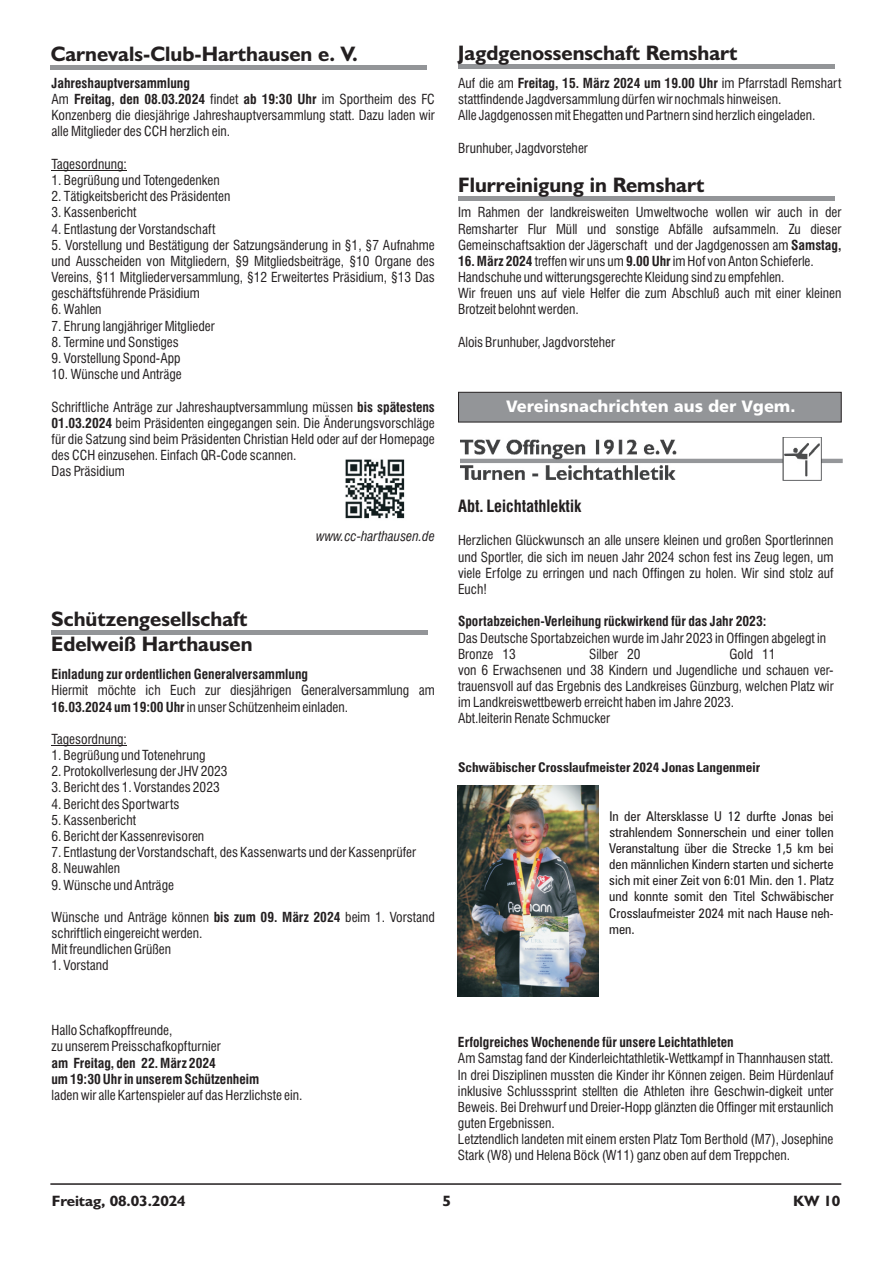
<style>
.page{position:relative;width:893px;height:1263px;background:#fff}
.page>*{position:absolute;margin:0;border:0;box-sizing:border-box;transform-origin:0 0}
.t1{font:700 21px/25.2px "Humanist 521 BT";color:#231f20}
.t2{font:16.5px "Humanist 777 BT Black B";color:#fff}
.t3{font:700 condensed 16.5px "Swiss 721 BT";color:#231f20}
.t4{font:700 15px "Humanist 521 BT";letter-spacing:-.005em;color:#231f20;scale:1.04 1}
.t5{font:condensed 13.5px/16.2px "Swiss 721 BT";color:#231f20}
.t6{font:condensed 13.5px/16.2px "Zurich BT";color:#231f20;text-align:justify}
.t7{font:700 condensed 13.5px "Swiss 721 BT";color:#231f20}
.t8{font:700 condensed 13.5px "Zurich BT";color:#231f20}
.t9{font:italic condensed 13.5px "Swiss 721 BT";color:#231f20}
.s1{font-weight:700}
</style>
<div class="page">
<hr style="left:50px;top:1183px;width:791px;height:2px;background:#231f20">
<hr style="left:52px;top:170px;width:75px;height:1px;background:#231f20">
<hr style="left:52px;top:745px;width:75px;height:1px;background:#231f20">
<hr style="left:51px;top:65px;width:376px;height:4px;background:#939598">
<img style="left:345px;top:459px;width:60px;height:60px">
<div style="left:51px;top:630px;width:376px;height:5px;background:#939598"></div>
<hr style="left:458px;top:65px;width:376px;height:4px;background:#939598">
<div style="left:459px;top:196px;width:376px;height:5px;background:#939598"></div>
<svg style="left:458px;top:391px;width:384px;height:32px;background:#8f9093"></svg>
<img style="left:460px;top:437px;width:383px;height:43px">
<img style="left:457px;top:785px;width:142px;height:212px">
<h1 class="t1" style="left:51px;top:43px;width:309px">Carnevals-Club-Harthausen e. V.</h1>
<p class="t5" style="left:52px;top:76px;width:385px"><span class="s1">Jahreshauptversammlung<br></span>Am <span class="s1">Freitag, den 08.03.2024</span> findet <span class="s1">ab 19:30 Uhr</span> im Sportheim des FC Konzenberg die diesjährige Jahreshauptversammlung statt. Dazu laden wir alle Mitglieder des CCH herzlich ein.</p>
<p class="t5" style="left:52px;top:157px;width:77px">Tagesordnung:</p>
<p class="t5" style="left:52px;top:173px;width:170px">1. Begrüßung und Totengedenken</p>
<p class="t5" style="left:52px;top:189px;width:180px">2. Tätigkeitsbericht des Präsidenten</p>
<p class="t5" style="left:52px;top:206px;width:86px">3. Kassenbericht</p>
<p class="t5" style="left:52px;top:222px;width:165px">4. Entlastung der Vorstandschaft</p>
<p class="t5" style="left:52px;top:238px;width:385px;text-align:justify">5. Vorstellung und Bestätigung der Satzungsänderung in §1, §7 Aufnahme und Ausscheiden von Mitgliedern, §9 Mitgliedsbeiträge, §10 Organe des Vereins, §11 Mitgliederversammlung, §12 Erweitertes Präsidium, §13 Das geschäftsführende Präsidium</p>
<p class="t5" style="left:52px;top:303px;width:52px">6. Wahlen</p>
<p class="t5" style="left:52px;top:319px;width:165px">7. Ehrung langjähriger Mitglieder</p>
<p class="t5" style="left:52px;top:335px;width:129px">8. Termine und Sonstiges</p>
<p class="t5" style="left:52px;top:351px;width:131px">9. Vorstellung Spond-App</p>
<p class="t5" style="left:52px;top:368px;width:132px">10. Wünsche und Anträge</p>
<p class="t5" style="left:52px;top:400px;width:385px">Schriftliche Anträge zur Jahreshauptversammlung müssen <span class="s1">bis spätestens 01.03.2024</span> beim Präsidenten eingegangen sein. Die Änderungsvorschläge für die Satzung sind beim Präsidenten Christian Held oder auf der Homepage des CCH einzusehen. Einfach QR-Code scannen.<br>Das Präsidium</p>
<h1 class="t1" style="left:51px;top:608px;width:203px">Schützengesellschaft<br>Edelweiß Harthausen</h1>
<p class="t9" style="left:316px;top:531px;width:120px">www.cc-harthausen.de</p>
<p class="t7" style="left:51px;top:669px;width:258px">Einladung zur ordentlichen Generalversammlung</p>
<p class="t5" style="left:51px;top:684px;width:385px">Hiermit möchte ich Euch zur diesjährigen Generalversammlung am<br><span class="s1">16.03.2024 um 19:00 Uhr</span>in unser Schützenheim einladen.</p>
<p class="t5" style="left:51px;top:732px;width:77px">Tagesordnung:</p>
<p class="t5" style="left:51px;top:748px;width:156px">1. Begrüßung und Totenehrung</p>
<p class="t5" style="left:51px;top:765px;width:178px">2. Protokollverlesung der JHV 2023</p>
<p class="t5" style="left:51px;top:781px;width:170px">3. Bericht des 1. Vorstandes 2023</p>
<p class="t5" style="left:51px;top:797px;width:129px">4. Bericht des Sportwarts</p>
<p class="t5" style="left:51px;top:813px;width:86px">5. Kassenbericht</p>
<p class="t5" style="left:51px;top:829px;width:154px">6. Bericht der Kassenrevisoren</p>
<p class="t5" style="left:51px;top:845px;width:366px">7. Entlastung der Vorstandschaft, des Kassenwarts und der Kassenprüfer</p>
<p class="t5" style="left:51px;top:862px;width:70px">8. Neuwahlen</p>
<p class="t5" style="left:51px;top:878px;width:124px">9. Wünsche und Anträge</p>
<p class="t5" style="left:51px;top:910px;width:385px">Wünsche und Anträge können <span class="s1">bis zum 09. März 2024</span> beim 1. Vorstand schriftlich eingereicht werden.<br>Mit freundlichen Grüßen</p>
<p class="t5" style="left:51px;top:959px;width:59px">1. Vorstand</p>
<p class="t5" style="left:51px;top:1023px;width:123px">Hallo Schafkopffreunde,</p>
<p class="t5" style="left:51px;top:1040px;width:171px">zu unserem Preisschafkopfturnier</p>
<p class="t7" style="left:51px;top:1057px;width:166px">am Freitag, den 22. März 2024</p>
<p class="t7" style="left:51px;top:1073px;width:209px">um 19:30 Uhr in unserem Schützenheim</p>
<p class="t5" style="left:51px;top:1088px;width:253px">laden wir alle Kartenspieler auf das Herzlichste ein.</p>
<h1 class="t1" style="left:458px;top:42px;width:281px">Jagdgenossenschaft Remshart</h1>
<p class="t5" style="left:458px;top:76px;width:385px">Auf die am <span class="s1">Freitag, 15. März 2024 um 19.00 Uhr</span> im Pfarrstadl Remshart stattfindende Jagdversammlung dürfen wir nochmals hinweisen.<br>Alle Jagdgenossen mit Ehegatten und Partnern sind herzlich eingeladen.</p>
<p class="t5" style="left:458px;top:141px;width:131px">Brunhuber, Jagdvorsteher</p>
<h1 class="t1" style="left:458px;top:174px;width:248px">Flurreinigung in Remshart</h1>
<p class="t5" style="left:458px;top:206px;width:385px;text-align:justify">Im Rahmen der landkreisweiten Umweltwoche wollen wir auch in der Remsharter Flur Müll und sonstige Abfälle aufsammeln. Zu dieser Gemeinschaftsaktion der Jägerschaft und der Jagdgenossen am <span class="s1">Samstag,</span></p>
<p class="t5" style="left:458px;top:254px;width:385px"><span class="s1">16. März 2024</span> treffen wir uns um <span class="s1">9.00 Uhr</span>im Hof von Anton Schieferle.<br>Handschuhe und witterungsgerechte Kleidung sind zu empfehlen.<br>Wir freuen uns auf viele Helfer die zum Abschluß auch mit einer kleinen Brotzeit belohnt werden.</p>
<p class="t5" style="left:458px;top:335px;width:159px">Alois Brunhuber, Jagdvorsteher</p>
<p class="t2" style="left:506px;top:399px;width:291px">Vereinsnachrichte aus der Vgem.</p>
<p class="t2" style="left:526px;top:399px;width:251px">Amtliche Bekanntmachungen</p>
<p class="t3" style="left:458px;top:500px;width:125px">Abt. Leichtathlektik</p>
<p class="t5" style="left:458px;top:534px;width:377px;text-align:justify">Herzlichen Glückwunsch an alle unsere kleinen und großen Sportlerinnen und Sportler, die sich im neuen Jahr 2024 schon fest ins Zeug legen, um viele Erfolge zu erringen und nach Offingen zu holen. Wir sind stolz auf Euch!</p>
<p class="t7" style="left:458px;top:616px;width:310px">Sportabzeichen-Verleihung rückwirkend für das Jahr 2023:</p>
<p class="t5" style="left:458px;top:631px;width:370px">Das Deutsche Sportabzeichen wurde im Jahr 2023 in Offingen abgelegt in<br>Bronze 13</p>
<p class="t5" style="left:458px;top:647px;width:377px;text-indent:271px">Gold 11<br>von 6 Erwachsenen und 38 Kindern und Jugendliche und schauen ver&shy;trauensvoll auf das Ergebnis des Landkreises Günzburg, welchen Platz wir im Landkreiswettbewerb erreicht haben im Jahre 2023.<br>Abt.leiterin Renate Schmucker</p>
<p class="t8" style="left:458px;top:762px;width:304px">Schwäbischer Crosslaufmeister 2024 Jonas Langenmeir</p>
<p class="t6" style="left:609px;top:809px;width:226px">In der Altersklasse U 12 durfte Jonas bei strahlendem Sonnerschein und einer tollen Veranstaltung über die Strecke 1,5 km bei den männlichen Kindern starten und sicherte sich mit einer Zeit von 6:01 Min. den 1. Platz und konnte somit den Titel Schwäbischer Crosslaufmeister 2024 mit nach Hause neh&shy;men.</p>
<p class="t5" style="left:589px;top:647px;width:53px">Silber 20</p>
<p class="t7" style="left:458px;top:1037px;width:277px">Erfolgreiches Wochenende für unsere Leichtathleten</p>
<p class="t5" style="left:458px;top:1052px;width:377px">Am Samstag fand der Kinderleichtathletik-Wettkampf in Thannhausen statt.</p>
<p class="t5" style="left:458px;top:1068px;width:377px">In drei Disziplinen mussten die Kinder ihr Können zeigen. Beim Hürdenlauf</p>
<p class="t5" style="left:458px;top:1084px;width:377px">inklusive Schlusssprint stellten die Athleten ihre Geschwin-digkeit unter</p>
<p class="t5" style="left:458px;top:1100px;width:377px">Beweis. Bei Drehwurf und Dreier-Hopp glänzten die Offinger mit erstaunlich guten Ergebnissen.<br>Letztendlich landeten mit einem ersten Platz Tom Berthold (M7), Josephine Stark (W8) und Helena Böck (W11) ganz oben auf dem Treppchen.</p>
<p class="t4" style="left:52px;top:1194px;width:130px">Freitag, 08.03.2024</p>
<p class="t4" style="left:442px;top:1194px;width:10px">5</p>
<p class="t4" style="left:793px;top:1194px;width:47px">KW 10</p>
</div>
